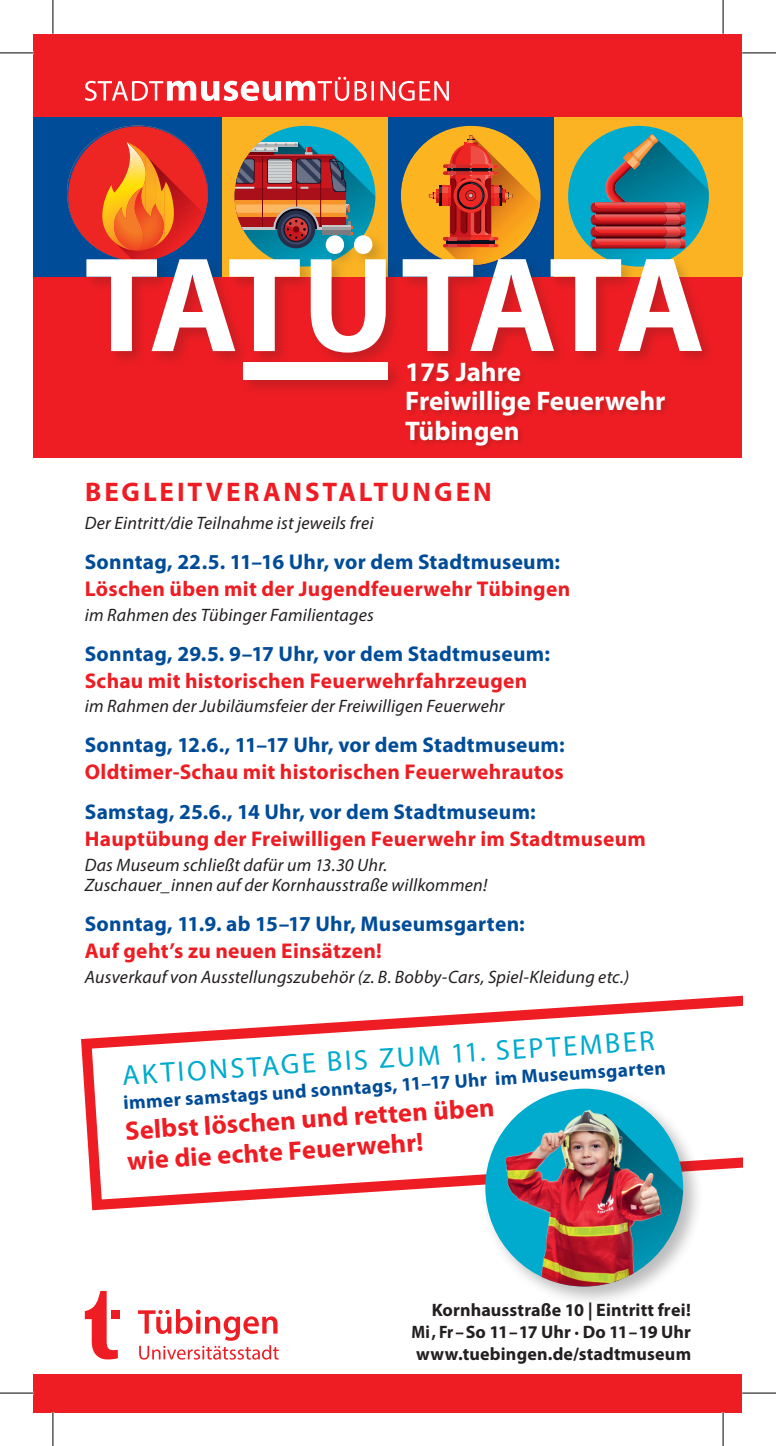
<style>
.page{position:relative;width:776px;height:1446px;background:#fff}
.page>*{position:absolute;margin:0;border:0;box-sizing:border-box;transform-origin:0 0}
.t1{font:28.57px "Myriad Pro";color:#00abcd}
.t2{font:700 27px/29.2px "Myriad Pro";color:#fff}
.t3{font:700 27px "Myriad Pro";letter-spacing:.11em;color:#ee1d23}
.t4{font:700 26.55px/30.4px "Myriad Pro";color:#ee1d23}
.t5{font:700 21.38px "Myriad Pro";letter-spacing:.01em;color:#014c98}
.t6{font:700 21.38px "Myriad Pro";letter-spacing:.015em;color:#ee1d23}
.t7{font:700 19.35px "Myriad Pro";color:#014c98}
.t8{font:italic 18px/20.2px "Myriad Pro";letter-spacing:.01em;color:#231f20}
.t9{font:700 18px/21.6px "Myriad Pro";letter-spacing:.01em;color:#231f20;text-align:justify}
</style>
<div class="page">
<div style="left:34px;top:89px;width:708px;height:369px;background:#ee1d23"></div>
<div style="left:222px;top:117px;width:166px;height:159px;background:#fbb323"></div>
<div style="left:554px;top:117px;width:188px;height:159px;background:#fbb323"></div>
<div style="left:388px;top:117px;width:166px;height:159px;background:#014c98"></div>
<div style="left:34px;top:117px;width:188px;height:159px;background:#014c98"></div>
<div style="left:400px;top:126px;width:141px;height:139px;background:#fcb420;border-radius:50%"></div>
<div style="left:34px;top:34px;width:708px;height:83px;background:#ee1d23"></div>
<div style="left:83px;top:232px;width:319px;height:136px;background:#231f20;opacity:.2"></div>
<svg style="left:67px;top:125px;width:318px;height:227px"></svg>
<div style="left:399px;top:256px;width:318px;height:110px;background:#231f20;opacity:.2"></div>
<svg style="left:402px;top:134px;width:306px;height:217px"></svg>
<div style="left:240px;top:358px;width:164px;height:37px;background:#231f20;opacity:.2"></div>
<div style="left:244px;top:362px;width:144px;height:17px;background:#fff"></div>
<div style="left:404px;top:360px;width:268px;height:92px;background:#231f20;opacity:.2"></div>
<svg style="left:85px;top:77px;width:364px;height:24px"></svg>
<svg style="left:81px;top:995px;width:661px;height:216px"></svg>
<div style="left:480px;top:1083px;width:223px;height:223px;background:#231f20;opacity:.3"></div>
<div style="left:485px;top:1088px;width:198px;height:198px;background:#00abcd;border-radius:50%"></div>
<svg style="left:671px;top:1113px;width:12px;height:173px"></svg>
<img style="left:500px;top:1088px;width:171px;height:198px">
<svg style="left:138px;top:1309px;width:141px;height:50px"></svg>
<svg style="left:85px;top:1291px;width:33px;height:68px"></svg>
<div style="left:111px;top:1310px;width:9px;height:8px;background:#ee1d23"></div>
<div style="left:34px;top:1373px;width:708px;height:38px;background:#ee1d23"></div>
<hr style="left:0;top:53px;width:34px;height:1px;background:#000">
<hr style="left:742px;top:53px;width:33px;height:1px;background:#000">
<hr style="left:0;top:1392px;width:34px;height:1px;background:#000">
<hr style="left:742px;top:1392px;width:33px;height:1px;background:#000">
<hr style="left:53px;top:0;width:1px;height:34px;background:#000">
<hr style="left:53px;top:1411px;width:1px;height:34px;background:#000">
<hr style="left:722px;top:0;width:1px;height:34px;background:#000">
<hr style="left:722px;top:1411px;width:1px;height:34px;background:#000">
<h2 class="t2" style="left:405px;top:358px;width:261px">175 Jahre<br>Freiwillige Feuerwehr<br>Tübingen</h2>
<h2 class="t3" style="left:85px;top:476px;width:408px">BEGLEITVERANSTALTUNGEN</h2>
<p class="t8" style="left:85px;top:513px;width:290px">Der Eintritt/die Teilnahme ist jeweils frei</p>
<p class="t5" style="left:85px;top:550px;width:477px">Sonntag, 22.5. 11–16 Uhr, vor dem Stadtmuseum:</p>
<p class="t6" style="left:85px;top:577px;width:487px">Löschen üben mit der Jugendfeuerwehr Tübingen</p>
<p class="t8" style="left:85px;top:604px;width:290px">im Rahmen des Tübinger Familientages</p>
<p class="t5" style="left:85px;top:641px;width:466px">Sonntag, 29.5. 9–17 Uhr, vor dem Stadtmuseum:</p>
<p class="t6" style="left:85px;top:668px;width:444px">Schau mit historischen Feuerwehrfahrzeugen</p>
<p class="t8" style="left:85px;top:696px;width:421px">im Rahmen der Jubiläumsfeier der Freiwilligen Feuerwehr</p>
<p class="t5" style="left:85px;top:733px;width:481px">Sonntag, 12.6., 11–17 Uhr, vor dem Stadtmuseum:</p>
<p class="t6" style="left:85px;top:760px;width:480px">Oldtimer-Schau mit historischen Feuerwehrautos</p>
<p class="t5" style="left:85px;top:799px;width:452px">Samstag, 25.6., 14 Uhr, vor dem Stadtmuseum:</p>
<p class="t6" style="left:85px;top:826px;width:562px">Hauptübung der Freiwilligen Feuerwehr im Stadtmuseum</p>
<p class="t8" style="left:85px;top:854px;width:404px">Das Museum schließt dafür um 13.30 Uhr.<br>Zuschauer_innen auf der Kornhausstraße willkommen!</p>
<p class="t5" style="left:85px;top:911px;width:441px">Sonntag, 11.9. ab 15–17 Uhr, Museumsgarten:</p>
<p class="t6" style="left:85px;top:938px;width:298px">Auf geht’s zu neuen Einsätzen!</p>
<p class="t8" style="left:85px;top:966px;width:545px">Ausverkauf von Ausstellungszubehör (z. B. Bobby-Cars, Spiel-Kleidung etc.)</p>
<h1 class="t1" style="left:121px;top:1058px;width:535px;rotate:-4deg">AKTIONSTAGE BIS ZUM 11. SEPTEMBER</h1>
<p class="t7" style="left:123px;top:1092px;width:544px;rotate:-4deg">immer samstags und sonntags, 11–17 Uhr im Museumsgarten</p>
<h3 class="t4" style="left:124px;top:1116px;width:371px;rotate:-4deg">Selbst löschen und retten üben wie die echte Feuerwehr!</h3>
<p class="t9" style="left:411px;top:1299px;width:281px;text-indent:20px">Kornhausstraße 10 | Eintritt frei!<br>Mi, Fr–So 11–17 Uhr · Do 11–19 Uhr www.tuebingen.de/stadtmuseum</p>
</div>
